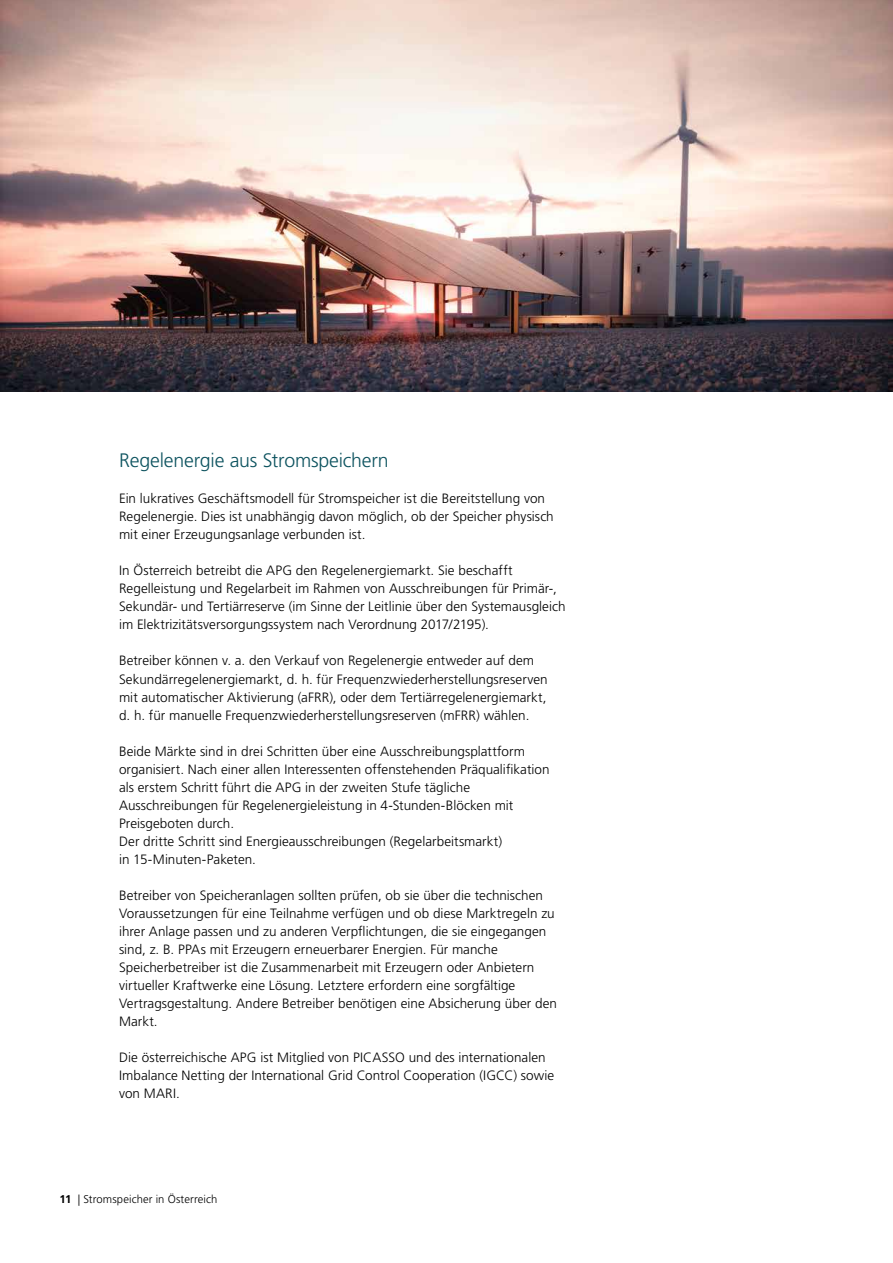
<style>
.page{position:relative;width:893px;height:1263px;background:#fff}
.page>*{position:absolute;margin:0;border:0;box-sizing:border-box;transform-origin:0 0}
.t1{font:300 19.5px "Frutiger LT Pro";letter-spacing:-.01em;color:#0d535f}
.t2{font:300 13.5px/18px "Frutiger LT Pro";letter-spacing:.005em;color:#000}
.t3{font:300 11.25px "Frutiger LT Pro";letter-spacing:.01em;color:#000}
.s1{font-weight:700}
</style>
<div class="page">
<img style="left:0;top:0;width:892px;height:391px">
<h1 class="t1" style="left:119px;top:449px;width:271px">Regelenergie aus Stromspeichern</h1>
<p class="t2" style="left:119px;top:490px;width:436px">Ein lukratives Geschäftsmodell für Stromspeicher ist die Bereitstellung von<br>Regelenergie. Dies ist unabhängig davon möglich, ob der Speicher physisch mit einer Erzeugungsanlage verbunden ist.</p>
<p class="t2" style="left:119px;top:562px;width:448px">In Österreich betreibt die APG den Regelenergiemarkt. Sie beschafft Regelleistung und Regelarbeit im Rahmen von Ausschreibungen für Primär-, Sekundär- und Tertiärreserve (im Sinne der Leitlinie über den Systemausgleich im Elektrizitätsversorgungssystem nach Verordnung 2017/2195).</p>
<p class="t2" style="left:119px;top:652px;width:430px">Betreiber können v. a. den Verkauf von Regelenergie entweder auf dem Sekundärregelenergiemarkt, d. h. für Frequenzwiederherstellungsreserven mit automatischer Aktivierung (aFRR), oder dem Tertiärregelenergiemarkt, d. h. für manuelle Frequenzwiederherstellungsreserven (mFRR) wählen.</p>
<p class="t2" style="left:119px;top:742px;width:432px">Beide Märkte sind in drei Schritten über eine Ausschreibungsplattform organisiert. Nach einer allen Interessenten offenstehenden Präqualifikation als erstem Schritt führt die APG in der zweiten Stufe tägliche Ausschreibungen für Regelenergieleistung in 4-Stunden-Blöcken mit Preisgeboten durch.<br>Der dritte Schritt sind Energieausschreibungen (Regelarbeitsmarkt)<br>in 15-Minuten-Paketen.</p>
<p class="t2" style="left:119px;top:886px;width:439px">Betreiber von Speicheranlagen sollten prüfen, ob sie über die technischen Voraussetzungen für eine Teilnahme verfügen und ob diese Marktregeln zu ihrer Anlage passen und zu anderen Verpflichtungen, die sie eingegangen sind, z. B. PPAs mit Erzeugern erneuerbarer Energien. Für manche Speicherbetreiber ist die Zusammenarbeit mit Erzeugern oder Anbietern virtueller Kraftwerke eine Lösung. Letztere erfordern eine sorgfältige Vertragsgestaltung. Andere Betreiber benötigen eine Absicherung über den Markt.</p>
<p class="t2" style="left:119px;top:1048px;width:437px">Die österreichische APG ist Mitglied von PICASSO und des internationalen<br>Imbalance Netting der International Grid Control Cooperation (IGCC) sowie von MARI.</p>
<p class="t3" style="left:60px;top:1193px;width:159px"><span class="s1">11</span> | Stromspeicher in Österreich</p>
</div>
